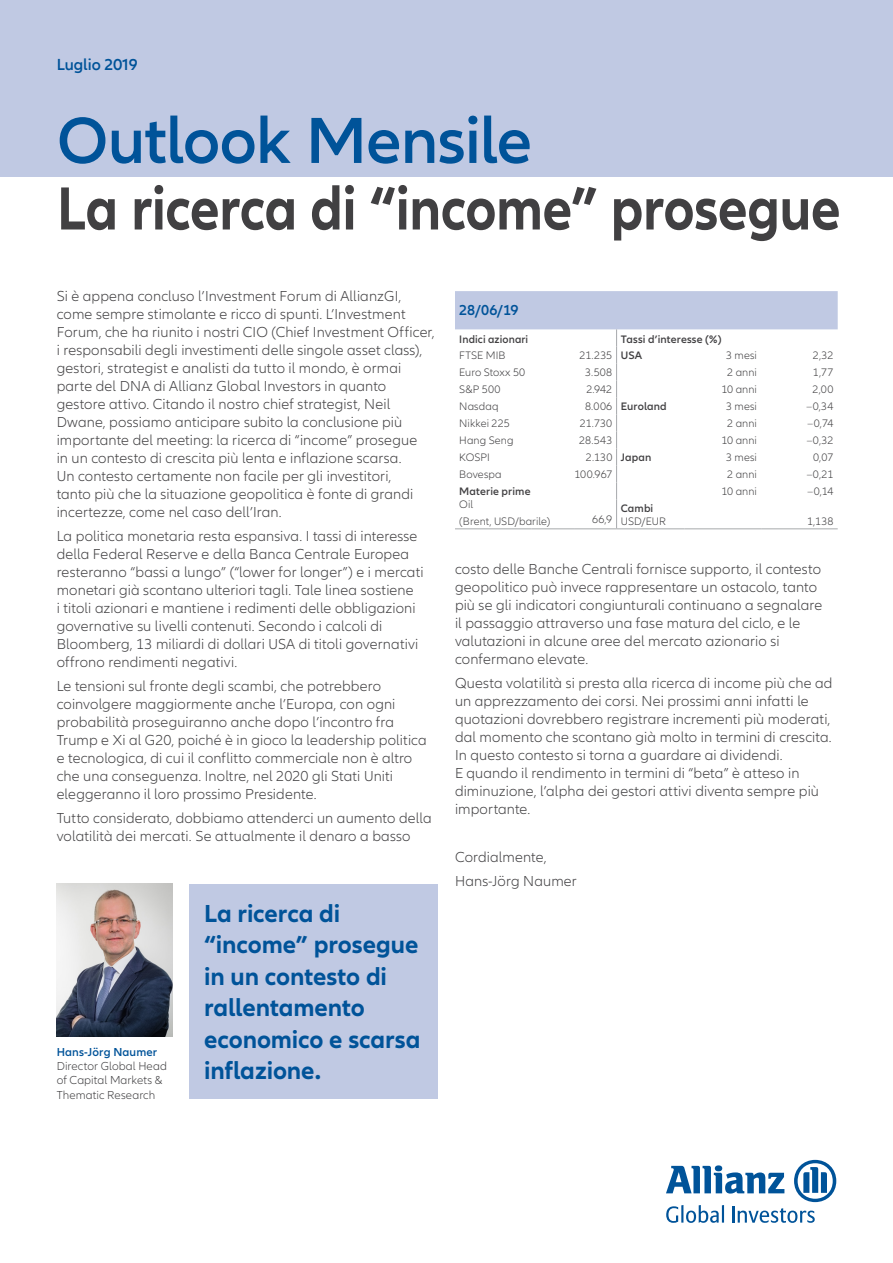
<style>
.page{position:relative;width:893px;height:1263px;background:#fff}
.page>*{position:absolute;margin:0;border:0;box-sizing:border-box;transform-origin:0 0}
.RunningTitle{font:600 67.5px "Allianz Neo";letter-spacing:-.015em;color:#005399}
.RunningTitle-2{font:700 63px "Allianz Neo";letter-spacing:-.01em;color:#414042;scale:.9 1}
.Quote_15pt{font:700 25.5px/31.5px "Allianz Neo";letter-spacing:-.005em;color:#005399}
.RunningTitle-3{font:600 16.5px "Allianz Neo";letter-spacing:-.005em;color:#005399}
.Copy{font:300 15px/18px "Allianz Neo";letter-spacing:.01em;color:#414042}
.Table_Header{font:600 15px "Allianz Neo";color:#005399}
.Marginalia_8pt_BOLD{font:300 12px/14.4px "Allianz Neo";letter-spacing:.01em;color:#414042}
.Marginalia_8pt_BOLD-2{font:600 12px "Allianz Neo";letter-spacing:.01em;color:#005399}
.Table_Content{font:300 11.25px/16.5px "Allianz Neo";letter-spacing:.005em;color:#414042}
.Table_Content-2{font:600 11.25px "Allianz Neo";letter-spacing:.01em;color:#414042}
.s1{font-weight:600}
</style>
<div class="page">
<svg style="left:666px;top:1160px;width:170px;height:63px"></svg>
<svg style="left:455px;top:291px;width:383px;height:237px"></svg>
<hr style="left:455px;top:528px;width:76px;height:1px;background:#a7a9ac">
<hr style="left:531px;top:528px;width:43px;height:1px;background:#a7a9ac">
<hr style="left:574px;top:528px;width:43px;height:1px;background:#a7a9ac">
<hr style="left:617px;top:528px;width:68px;height:1px;background:#a7a9ac">
<hr style="left:685px;top:528px;width:76px;height:1px;background:#a7a9ac">
<hr style="left:761px;top:528px;width:77px;height:1px;background:#a7a9ac">
<div style="left:0;top:0;width:893px;height:176px;background:#c0c9e3"></div>
<div style="left:189px;top:884px;width:249px;height:215px;background:#c0c9e3"></div>
<img style="left:57px;top:884px;width:115px;height:153px">
<p class="RunningTitle-3" style="left:57px;top:55px;width:83px">Luglio 2019</p>
<p class="RunningTitle" style="left:57px;top:102px;width:477px">Outlook Mensile</p>
<p class="RunningTitle-2" style="left:57px;top:172px;width:872px">La ricerca di “income” prosegue</p>
<p class="Copy" style="left:57px;top:288px;width:379px">Si è appena concluso l’Investment Forum di AllianzGI, come sempre stimolante e ricco di spunti. L’Investment Forum, che ha riunito i nostri CIO (Chief Investment Officer, i responsabili degli investimenti delle singole asset class), gestori, strategist e analisti da tutto il mondo, è ormai parte del DNA di Allianz Global Investors in quanto gestore attivo. Citando il nostro chief strategist, Neil Dwane, possiamo anticipare subito la conclusione più importante del meeting: la ricerca di “income” prosegue<br>in un contesto di crescita più lenta e inflazione scarsa.<br>Un contesto certamente non facile per gli investitori,<br>tanto più che la situazione geopolitica è fonte di grandi incertezze, come nel caso dell’Iran.</p>
<p class="Copy" style="left:57px;top:528px;width:368px">La politica monetaria resta espansiva. I tassi di interesse della Federal Reserve e della Banca Centrale Europea resteranno “bassi a lungo” (“lower for longer”) e i mercati monetari già scontano ulteriori tagli. Tale linea sostiene<br>i titoli azionari e mantiene i redimenti delle obbligazioni governative su livelli contenuti. Secondo i calcoli di Bloomberg, 13 miliardi di dollari USA di titoli governativi offrono rendimenti negativi.</p>
<p class="Copy" style="left:57px;top:678px;width:372px">Le tensioni sul fronte degli scambi, che potrebbero coinvolgere maggiormente anche l’Europa, con ogni probabilità proseguiranno anche dopo l’incontro fra Trump e Xi al G20, poiché è in gioco la leadership politica e tecnologica, di cui il conflitto commerciale non è altro che una conseguenza. Inoltre, nel 2020 gli Stati Uniti eleggeranno il loro prossimo Presidente.</p>
<p class="Copy" style="left:57px;top:810px;width:377px">Tutto considerato, dobbiamo attenderci un aumento della volatilità dei mercati. Se attualmente il denaro a basso</p>
<p class="Marginalia_8pt_BOLD-2" style="left:57px;top:1044px;width:102px">Hans-Jörg Naumer</p>
<p class="Marginalia_8pt_BOLD" style="left:57px;top:1059px;width:112px">Director Global Head of Capital Markets &amp;<br>Thematic Research</p>
<p class="Quote_15pt" style="left:204px;top:898px;width:218px">La ricerca di “income” prosegue in un contesto di rallentamento economico e scarsa inflazione.</p>
<p class="Table_Header" style="left:459px;top:301px;width:61px">28/06/19</p>
<p class="Table_Content-2" style="left:459px;top:332px;width:70px">Indici azionari</p>
<p class="Table_Content-2" style="left:621px;top:332px;width:102px">Tassi d’interesse (%)</p>
<p class="Table_Content" style="left:459px;top:347px;width:48px">FTSE MIB</p>
<p class="Table_Content" style="left:579px;top:347px;width:34px">21.235</p>
<p class="Table_Content-2" style="left:621px;top:349px;width:23px">USA</p>
<p class="Table_Content" style="left:726px;top:347px;width:32px">3 mesi</p>
<p class="Table_Content" style="left:813px;top:347px;width:22px">2,32</p>
<p class="Table_Content" style="left:459px;top:365px;width:68px">Euro Stoxx 50</p>
<p class="Table_Content" style="left:585px;top:365px;width:29px">3.508</p>
<p class="Table_Content" style="left:727px;top:365px;width:31px">2 anni</p>
<p class="Table_Content" style="left:813px;top:365px;width:22px">1,77</p>
<p class="Table_Content" style="left:459px;top:382px;width:43px">S&amp;P 500</p>
<p class="Table_Content" style="left:586px;top:382px;width:27px">2.942</p>
<p class="Table_Content" style="left:721px;top:382px;width:37px">10 anni</p>
<p class="Table_Content" style="left:813px;top:382px;width:22px">2,00</p>
<p class="Table_Content" style="left:459px;top:399px;width:41px">Nasdaq</p>
<p class="Table_Content" style="left:585px;top:399px;width:29px">8.006</p>
<p class="Table_Content-2" style="left:621px;top:400px;width:47px">Euroland</p>
<p class="Table_Content" style="left:726px;top:399px;width:32px">3 mesi</p>
<p class="Table_Content" style="left:806px;top:399px;width:29px">–0,34</p>
<p class="Table_Content" style="left:459px;top:416px;width:52px">Nikkei 225</p>
<p class="Table_Content" style="left:580px;top:416px;width:34px">21.730</p>
<p class="Table_Content" style="left:727px;top:416px;width:31px">2 anni</p>
<p class="Table_Content" style="left:808px;top:416px;width:27px">–0,74</p>
<p class="Table_Content" style="left:459px;top:433px;width:56px">Hang Seng</p>
<p class="Table_Content" style="left:579px;top:433px;width:35px">28.543</p>
<p class="Table_Content" style="left:721px;top:433px;width:37px">10 anni</p>
<p class="Table_Content" style="left:807px;top:433px;width:28px">–0,32</p>
<p class="Table_Content" style="left:459px;top:450px;width:32px">KOSPI</p>
<p class="Table_Content" style="left:586px;top:450px;width:28px">2.130</p>
<p class="Table_Content-2" style="left:621px;top:451px;width:32px">Japan</p>
<p class="Table_Content" style="left:726px;top:450px;width:32px">3 mesi</p>
<p class="Table_Content" style="left:813px;top:450px;width:22px">0,07</p>
<p class="Table_Content" style="left:459px;top:467px;width:44px">Bovespa</p>
<p class="Table_Content" style="left:574px;top:467px;width:39px">100.967</p>
<p class="Table_Content" style="left:727px;top:467px;width:31px">2 anni</p>
<p class="Table_Content" style="left:807px;top:467px;width:28px">–0,21</p>
<p class="Table_Content-2" style="left:459px;top:485px;width:73px">Materie prime</p>
<p class="Table_Content" style="left:721px;top:484px;width:37px">10 anni</p>
<p class="Table_Content" style="left:807px;top:484px;width:28px">–0,14</p>
<p class="Table_Content" style="left:459px;top:496px;width:92px">Oil<br>(Brent, USD/barile)</p>
<p class="Table_Content" style="left:592px;top:511px;width:22px">66,9</p>
<p class="Table_Content" style="left:621px;top:501px;width:47px;line-height:13.5px"><span class="s1">Cambi<br></span>USD/EUR</p>
<p class="Table_Content" style="left:807px;top:513px;width:28px">1,138</p>
<p class="Copy" style="left:455px;top:560px;width:369px">costo delle Banche Centrali fornisce supporto, il contesto geopolitico può invece rappresentare un ostacolo, tanto più se gli indicatori congiunturali continuano a segnalare il passaggio attraverso una fase matura del ciclo, e le valutazioni in alcune aree del mercato azionario si confermano elevate.</p>
<p class="Copy" style="left:455px;top:674px;width:379px">Questa volatilità si presta alla ricerca di income più che ad un apprezzamento dei corsi. Nei prossimi anni infatti le quotazioni dovrebbero registrare incrementi più moderati, dal momento che scontano già molto in termini di crescita.<br>In questo contesto si torna a guardare ai dividendi.<br>E quando il rendimento in termini di “beta” è atteso in diminuzione, l’alpha dei gestori attivi diventa sempre più importante.</p>
<p class="Copy" style="left:455px;top:848px;width:93px">Cordialmente,</p>
<p class="Copy" style="left:455px;top:872px;width:123px">Hans-Jörg Naumer</p>
</div>
